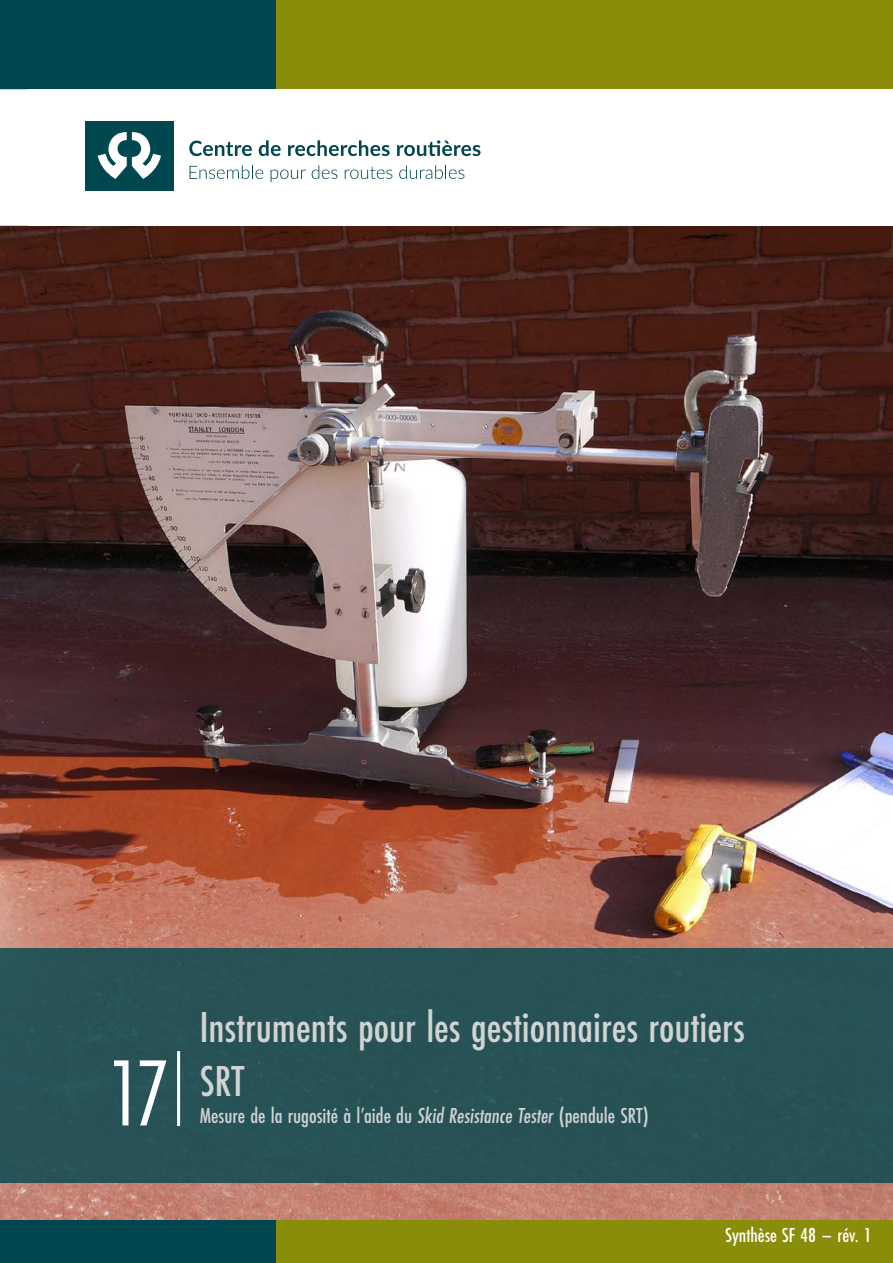
<style>
.page{position:relative;width:893px;height:1263px;background:#fff}
.page>*{position:absolute;margin:0;border:0;box-sizing:border-box;transform-origin:0 0}
.num{font:97.5px "Futura PT Cond";color:#fff}
.t1{font:500 45px "Futura PT Cond";color:#d1d3d4}
.h1_num{font:500 22.5px "Futura PT Cond";color:#d1d3d4}
.t2{font:500 21px "Futura PT Cond";color:#fff}
.s1{font-style:italic}
</style>
<div class="page">
<img style="left:0;top:226px;width:893px;height:994px">
<div style="left:0;top:0;width:276px;height:89px;background:#00474f"></div>
<div style="left:276px;top:0;width:617px;height:89px;background:#8a8d09"></div>
<div style="left:0;top:1220px;width:276px;height:43px;background:#00474f"></div>
<div style="left:276px;top:1220px;width:617px;height:43px;background:#8a8d09"></div>
<div style="left:85px;top:121px;width:89px;height:69px;background:#00474f"></div>
<svg style="left:98px;top:132px;width:63px;height:47px"></svg>
<svg style="left:189px;top:141px;width:63px;height:15px"></svg>
<svg style="left:259px;top:140px;width:22px;height:16px"></svg>
<svg style="left:288px;top:140px;width:102px;height:16px"></svg>
<svg style="left:397px;top:140px;width:83px;height:16px"></svg>
<svg style="left:190px;top:165px;width:73px;height:14px"></svg>
<svg style="left:271px;top:170px;width:35px;height:12px"></svg>
<svg style="left:312px;top:165px;width:25px;height:14px"></svg>
<svg style="left:345px;top:166px;width:47px;height:13px"></svg>
<svg style="left:399px;top:165px;width:65px;height:14px"></svg>
<div style="left:0;top:948px;width:893px;height:235px;background:#275255"></div>
<hr style="left:177px;top:1051px;width:3px;height:75px;background:#fff">
<p class="num" style="left:107px;top:1036px;width:65px">17</p>
<p class="t1" style="left:200px;top:1001px;width:547px">Instruments pour les gestionnaires routiers</p>
<p class="t1" style="left:200px;top:1055px;width:46px">SRT</p>
<p class="h1_num" style="left:200px;top:1103px;width:450px">Mesure de la rugosité à l’aide du <span class="s1">Skid Resistance Tester</span> (pendule SRT)</p>
<p class="t2" style="left:725px;top:1222px;width:148px">Synthèse SF 48 – rév. 1</p>
</div>
